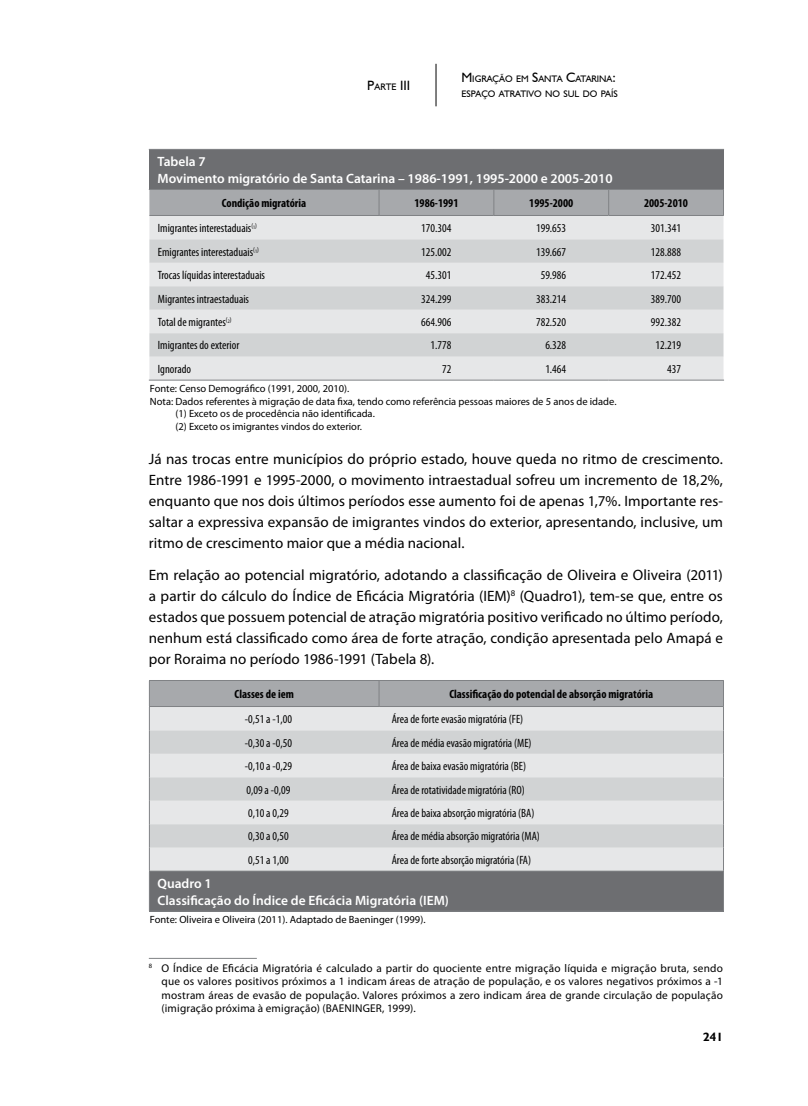
<style>
.page{position:relative;width:808px;height:1106px;background:#fff}
.page>*{position:absolute;margin:0;border:0;box-sizing:border-box;transform-origin:0 0}
.t1{font:15px/21px "Myriad Pro";letter-spacing:.005em;color:#000;text-align:justify}
.t2{font:600 13.5px/17.1px "Myriad Pro";color:#fff}
.t3{font:13.5px "Humanist 521 BT";color:#000}
.t4{font:condensed 12px "Myriad Pro";color:#000}
.t5{font:700 condensed 12px "Myriad Pro";color:#000}
.t6{font:700 12px "Humanist 521 BT";color:#000}
.t7{font:11.25px/13.5px "Myriad Pro";letter-spacing:.015em;color:#000;text-align:justify}
.t8{font:10.5px "Myriad Pro";color:#000}
.t9{font:9.45px/15px "Humanist 521 BT";color:#000}
.s1{font-size:9.45px}
.s2{font-size:13.5px}
</style>
<div class="page">
<hr style="left:436px;top:64px;width:1px;height:42px;background:#000">
<div style="left:149px;top:149px;width:574px;height:40px;background:#6d6e71"></div>
<div style="left:149px;top:216px;width:574px;height:164px;background:#e6e7e8"></div>
<svg style="left:149px;top:239px;width:574px;height:118px;background:#d9dbdc"></svg>
<div style="left:149px;top:189px;width:575px;height:26px;background:#a7a9ac"></div>
<hr style="left:149px;top:215px;width:230px;height:1px;background:#808285">
<hr style="left:379px;top:215px;width:115px;height:1px;background:#808285">
<hr style="left:494px;top:215px;width:115px;height:1px;background:#808285">
<hr style="left:609px;top:215px;width:115px;height:1px;background:#808285">
<hr style="left:149px;top:380px;width:230px;height:1px;background:#808285">
<hr style="left:379px;top:380px;width:115px;height:1px;background:#808285">
<hr style="left:494px;top:380px;width:115px;height:1px;background:#808285">
<hr style="left:609px;top:380px;width:115px;height:1px;background:#808285">
<hr style="left:149px;top:149px;width:230px;height:1px;background:#808285">
<hr style="left:379px;top:149px;width:115px;height:1px;background:#808285">
<hr style="left:494px;top:149px;width:115px;height:1px;background:#808285">
<hr style="left:609px;top:149px;width:115px;height:1px;background:#808285">
<div style="left:149px;top:871px;width:574px;height:40px;background:#6d6e71"></div>
<svg style="left:149px;top:680px;width:575px;height:190px;background:#d5d6d7"></svg>
<hr style="left:149px;top:706px;width:230px;height:1px;background:#808285">
<hr style="left:379px;top:706px;width:345px;height:1px;background:#808285">
<hr style="left:149px;top:870px;width:230px;height:1px;background:#808285">
<hr style="left:149px;top:871px;width:1px;height:39px;background:#808285">
<hr style="left:379px;top:870px;width:345px;height:1px;background:#808285">
<hr style="left:723px;top:871px;width:1px;height:39px;background:#808285">
<hr style="left:149px;top:910px;width:230px;height:1px;background:#808285">
<hr style="left:379px;top:910px;width:345px;height:1px;background:#808285">
<hr style="left:149px;top:958px;width:108px;height:1px;background:#808285">
<p class="t3" style="left:367px;top:77px;width:37px">P<span class="s1">ARTE</span> III</p>
<p class="t9" style="left:461px;top:72px;width:157px"><span class="s2">M</span>IGRAÇÃO EM <span class="s2">S</span>ANTA <span class="s2">C</span>ATARINA<span class="s2">:<br></span>ESPAÇO ATRATIVO NO SUL DO PAÍS</p>
<p class="t2" style="left:157px;top:152px;width:457px">Tabela 7<br>Movimento migratório de Santa Catarina – 1986-1991, 1995-2000 e 2005-2010</p>
<p class="t5" style="left:222px;top:195px;width:86px">Condição migratória</p>
<p class="t5" style="left:414px;top:195px;width:46px">1986-1991</p>
<p class="t5" style="left:529px;top:195px;width:46px">1995-2000</p>
<p class="t5" style="left:644px;top:195px;width:46px">2005-2010</p>
<p class="t4" style="left:158px;top:221px;width:101px">Imigrantes interestaduais<sup>(</sup><sup>1</sup><sup>)</sup></p>
<p class="t4" style="left:421px;top:221px;width:32px">170.304</p>
<p class="t4" style="left:536px;top:221px;width:32px">199.653</p>
<p class="t4" style="left:651px;top:221px;width:32px">301.341</p>
<p class="t4" style="left:158px;top:244px;width:102px">Emigrantes interestaduais<sup>(</sup><sup>1</sup><sup>)</sup></p>
<p class="t4" style="left:421px;top:244px;width:32px">125.002</p>
<p class="t4" style="left:536px;top:244px;width:32px">139.667</p>
<p class="t4" style="left:651px;top:244px;width:32px">128.888</p>
<p class="t4" style="left:158px;top:268px;width:109px">Trocas líquidas interestaduais</p>
<p class="t4" style="left:426px;top:268px;width:27px">45.301</p>
<p class="t4" style="left:541px;top:268px;width:27px">59.986</p>
<p class="t4" style="left:651px;top:268px;width:32px">172.452</p>
<p class="t4" style="left:158px;top:291px;width:93px">Migrantes intraestaduais</p>
<p class="t4" style="left:421px;top:291px;width:32px">324.299</p>
<p class="t4" style="left:536px;top:291px;width:32px">383.214</p>
<p class="t4" style="left:651px;top:291px;width:32px">389.700</p>
<p class="t4" style="left:158px;top:315px;width:75px">Total de migrantes<sup>(</sup><sup>2</sup><sup>)</sup></p>
<p class="t4" style="left:421px;top:315px;width:32px">664.906</p>
<p class="t4" style="left:536px;top:315px;width:32px">782.520</p>
<p class="t4" style="left:651px;top:315px;width:32px">992.382</p>
<p class="t4" style="left:158px;top:338px;width:83px">Imigrantes do exterior</p>
<p class="t4" style="left:430px;top:338px;width:22px">1.778</p>
<p class="t4" style="left:545px;top:338px;width:22px">6.328</p>
<p class="t4" style="left:655px;top:338px;width:27px">12.219</p>
<p class="t4" style="left:158px;top:362px;width:35px">Ignorado</p>
<p class="t4" style="left:442px;top:362px;width:11px">72</p>
<p class="t4" style="left:545px;top:362px;width:22px">1.464</p>
<p class="t4" style="left:667px;top:362px;width:15px">437</p>
<p class="t8" style="left:150px;top:382px;width:201px">Fonte: Censo Demográfico (1991, 2000, 2010).</p>
<p class="t8" style="left:150px;top:395px;width:468px">Nota: Dados referentes à migração de data fixa, tendo como referência pessoas maiores de 5 anos de idade.</p>
<p class="t8" style="left:175px;top:407px;width:201px">(1) Exceto os de procedência não identificada.</p>
<p class="t8" style="left:175px;top:420px;width:188px">(2) Exceto os imigrantes vindos do exterior.</p>
<p class="t1" style="left:149px;top:448px;width:576px">Já nas trocas entre municípios do próprio estado, houve queda no ritmo de crescimento.<br>Entre 1986-1991 e 1995-2000, o movimento intraestadual sofreu um incremento de 18,2%, enquanto que nos dois últimos períodos esse aumento foi de apenas 1,7%. Importante res&shy;saltar a expressiva expansão de imigrantes vindos do exterior, apresentando, inclusive, um ritmo de crescimento maior que a média nacional.</p>
<p class="t1" style="left:149px;top:564px;width:576px">Em relação ao potencial migratório, adotando a classificação de Oliveira e Oliveira (2011) a partir do cálculo do Índice de Eficácia Migratória (IEM)<sup>8</sup> (Quadro1), tem-se que, entre os estados que possuem potencial de atração migratória positivo verificado no último período, nenhum está classificado como área de forte atração, condição apresentada pelo Amapá e por Roraima no período 1986-1991 (Tabela 8).</p>
<p class="t5" style="left:235px;top:686px;width:61px">Classes de iem</p>
<p class="t5" style="left:449px;top:686px;width:205px">Classificação do potencial de absorção migratória</p>
<p class="t4" style="left:245px;top:712px;width:49px">-0,51 a -1,00</p>
<p class="t4" style="left:392px;top:712px;width:133px">Área de forte evasão migratória (FE)</p>
<p class="t4" style="left:245px;top:735px;width:49px">-0,30 a -0,50</p>
<p class="t4" style="left:392px;top:735px;width:141px">Área de média evasão migratória (ME)</p>
<p class="t4" style="left:245px;top:759px;width:49px">-0,10 a -0,29</p>
<p class="t4" style="left:392px;top:759px;width:136px">Área de baixa evasão migratória (BE)</p>
<p class="t4" style="left:247px;top:782px;width:45px">0,09 a -0,09</p>
<p class="t4" style="left:392px;top:782px;width:135px">Área de rotatividade migratória (RO)</p>
<p class="t4" style="left:248px;top:805px;width:42px">0,10 a 0,29</p>
<p class="t4" style="left:392px;top:805px;width:144px">Área de baixa absorção migratória (BA)</p>
<p class="t4" style="left:248px;top:829px;width:42px">0,30 a 0,50</p>
<p class="t4" style="left:392px;top:829px;width:150px">Área de média absorção migratória (MA)</p>
<p class="t4" style="left:248px;top:852px;width:42px">0,51 a 1,00</p>
<p class="t4" style="left:392px;top:852px;width:141px">Área de forte absorção migratória (FA)</p>
<p class="t2" style="left:157px;top:874px;width:293px">Quadro 1<br>Classificação do Índice de Eficácia Migratória (IEM)</p>
<p class="t8" style="left:150px;top:913px;width:277px">Fonte: Oliveira e Oliveira (2011). Adaptado de Baeninger (1999).</p>
<p class="t7" style="left:162px;top:961px;width:563px;text-indent:-13px"><sup>8</sup> O Índice de Eficácia Migratória é calculado a partir do quociente entre migração líquida e migração bruta, sendo que os valores positivos próximos a 1 indicam áreas de atração de população, e os valores negativos próximos a -1 mostram áreas de evasão de população. Valores próximos a zero indicam área de grande circulação de população (imigração próxima à emigração) (BAENINGER, 1999).</p>
<p class="t6" style="left:703px;top:1029px;width:21px">241</p>
</div>
